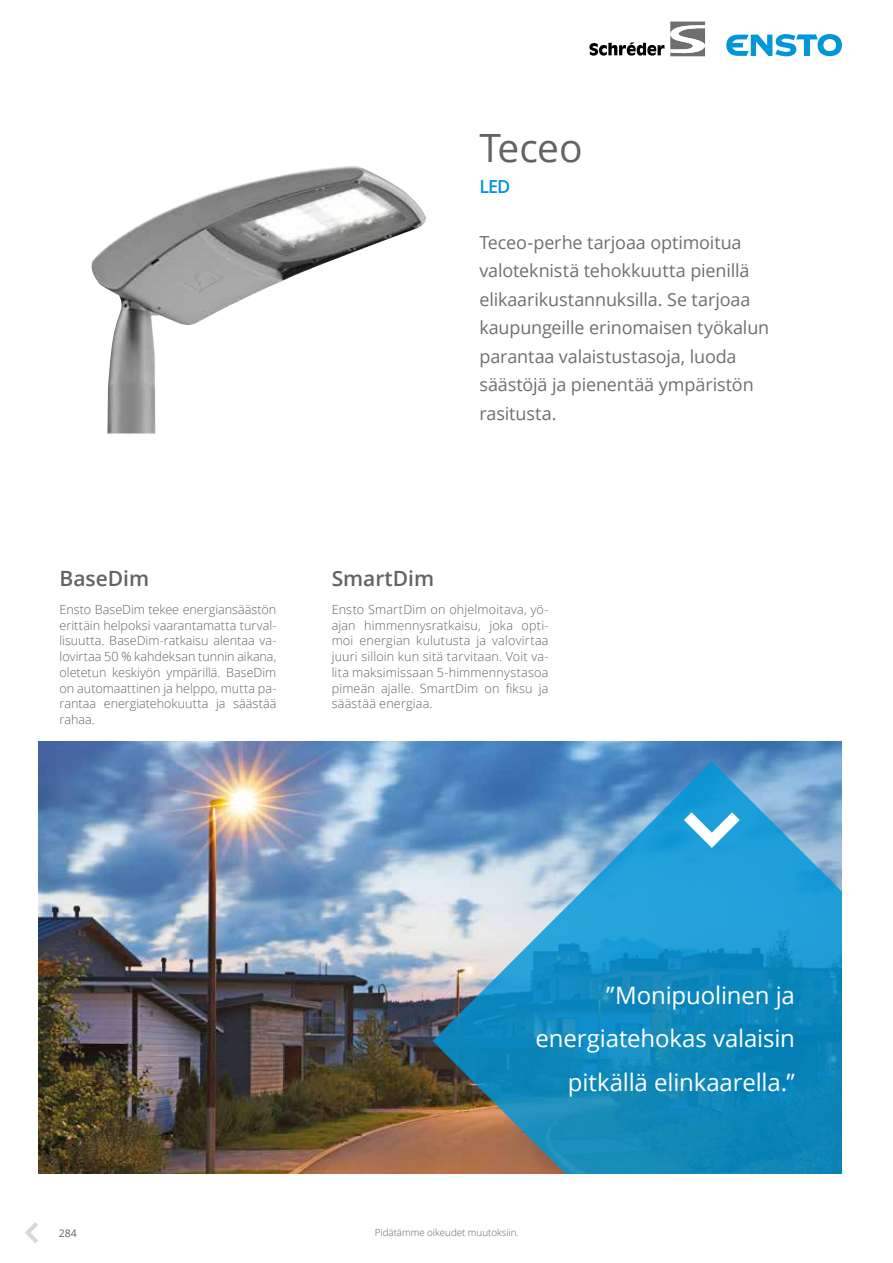
<style>
.page{position:relative;width:893px;height:1263px;background:#fff}
.page>*{position:absolute;margin:0;border:0;box-sizing:border-box;transform-origin:0 0}
.t1{font:39px "Open Sans";letter-spacing:-.01em;color:#646363}
.t2{font:24px/43.5px "Open Sans";letter-spacing:-.005em;color:#fff;text-align:right}
.t3{font:600 21px "Open Sans";color:#646363}
.t4{font:18px/28.5px "Open Sans";letter-spacing:-.01em;color:#706f6f}
.t5{font:600 18px "Open Sans";color:#0097d9}
.t6{font:300 12.6px/15.8px "Open Sans";letter-spacing:.01em;color:#646363;text-align:justify}
.t7{font:10.5px "Open Sans";color:#646363}
.t8{font:300 9.75px "Open Sans";color:#646363}
</style>
<div class="page">
<svg style="left:726px;top:34px;width:116px;height:22px"></svg>
<svg style="left:670px;top:22px;width:35px;height:34px"></svg>
<svg style="left:589px;top:42px;width:75px;height:14px"></svg>
<svg style="left:25px;top:1222px;width:13px;height:21px"></svg>
<img style="left:38px;top:742px;width:804px;height:432px">
<svg style="left:432px;top:761px;width:410px;height:413px;background:#3f94be"></svg>
<svg style="left:684px;top:812px;width:56px;height:36px"></svg>
<img style="left:91px;top:166px;width:335px;height:268px">
<h1 class="t1" style="left:479px;top:121px;width:105px">Teceo</h1>
<h3 class="t5" style="left:479px;top:175px;width:33px">LED</h3>
<h3 class="t4" style="left:479px;top:228px;width:291px">Teceo-perhe tarjoaa optimoitua valoteknistä tehokkuutta pienillä elikaarikustannuksilla. Se tarjoaa kaupungeille erinomaisen työkalun parantaa valaistustasoja, luoda säästöjä ja pienentää ympäristön rasitusta.</h3>
<h3 class="t3" style="left:60px;top:564px;width:91px">BaseDim</h3>
<p class="t6" style="left:60px;top:601px;width:218px">Ensto BaseDim tekee energiansäästön erittäin helpoksi vaarantamatta turval&shy;lisuutta. BaseDim-ratkaisu alentaa va&shy;lovirtaa 50 % kahdeksan tunnin aikana, oletetun keskiyön ympärillä. BaseDim on automaattinen ja helppo, mutta pa&shy;rantaa energiatehokuutta ja säästää rahaa.</p>
<h3 class="t3" style="left:332px;top:564px;width:104px">SmartDim</h3>
<p class="t6" style="left:332px;top:601px;width:218px">Ensto SmartDim on ohjelmoitava, yö&shy;ajan himmennysratkaisu, joka opti&shy;moi energian kulutusta ja valovirtaa juuri silloin kun sitä tarvitaan. Voit va&shy;lita maksimissaan 5-himmennystasoa pimeän ajalle. SmartDim on fiksu ja säästää energiaa.</p>
<h2 class="t2" style="left:536px;top:973px;width:261px">”Monipuolinen ja energiatehokas valaisin pitkällä elinkaarella.”</h2>
<p class="t7" style="left:59px;top:1226px;width:20px">284</p>
<p class="t8" style="left:375px;top:1226px;width:145px">Pidätämme oikeudet muutoksiin.</p>
</div>
